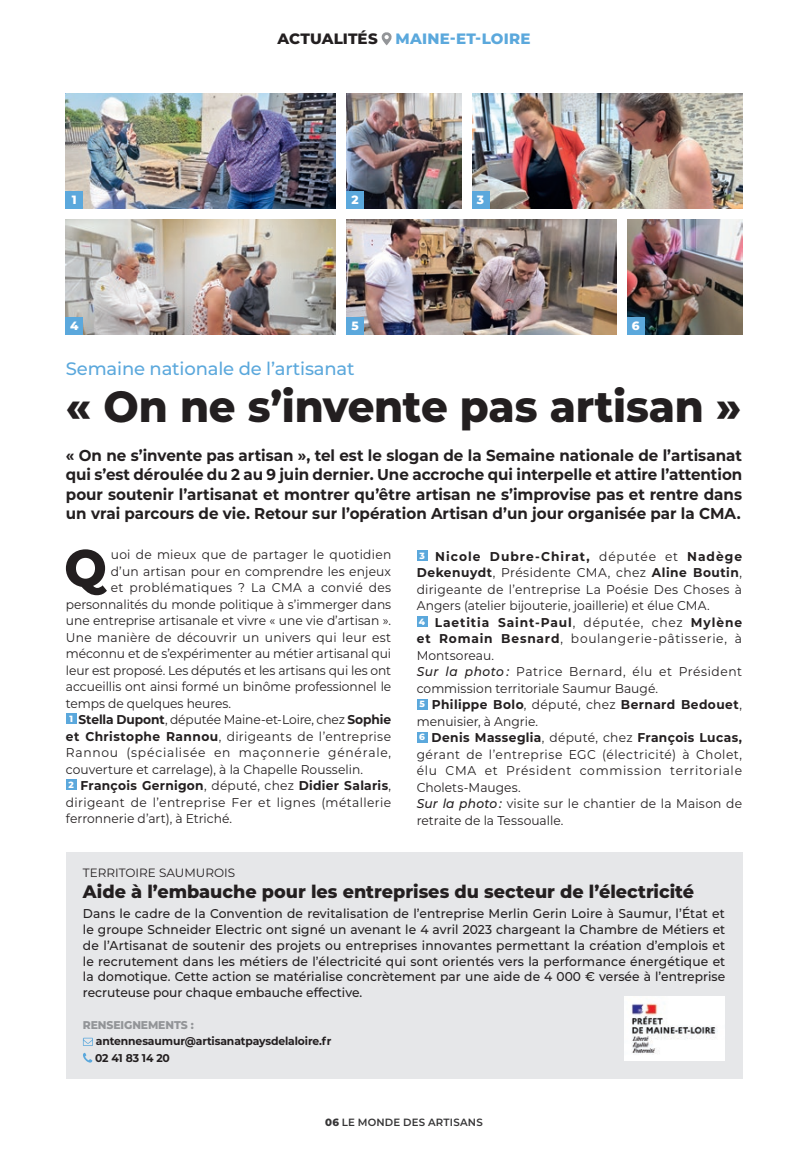
<style>
.page{position:relative;width:808px;height:1149px;background:#fff}
.page>*{position:absolute;margin:0;border:0;box-sizing:border-box;transform-origin:0 0}
.t1{font:800 51.9px "Montserrat";color:#231f20}
.t2{font:800 43.5px "Montserrat";letter-spacing:-.005em;color:#231f20;scale:.96 1}
.t3{font:800 18px "Montserrat";color:#231f20}
.t4{font:500 18px "Montserrat";letter-spacing:-.01em;color:#5ba8dc}
.t5{font:700 15.75px/19.5px "Montserrat";color:#231f20;text-align:justify;scale:.96 1}
.t6{font:800 15px "Montserrat";letter-spacing:.005em;color:#231f20}
.t7{font:800 15px "Montserrat";color:#5ba8dc}
.t8{font:12.75px/16.5px "Montserrat";letter-spacing:.01em;color:#231f20;scale:.96 1}
.t9{font:500 12.75px/15.8px "Montserrat";color:#231f20;text-align:justify;scale:.96 1}
.t10{font:12.75px "Montserrat";letter-spacing:.03em;color:#231f20;scale:.96 1}
.t11{font:12.75px "Montserrat";letter-spacing:-.01em;color:#231f20;scale:.96 1}
.t12{font:700 12.75px "Montserrat";letter-spacing:.025em;color:#231f20;scale:.96 1}
.t13{font:12.75px "Montserrat";letter-spacing:.065em;color:#231f20;scale:.96 1}
.t14{font:12px "Montserrat";color:#231f20}
.t15{font:800 12px "Montserrat";color:#fff}
.t16{font:700 11.25px/16.2px "Montserrat";letter-spacing:-.01em;color:#231f20;scale:.96 1}
.t17{font:800 11.25px "Montserrat";letter-spacing:-.01em;color:#939598;scale:.96 1}
.t18{font:600 10.5px "Montserrat";letter-spacing:.02em;color:#363536}
.s1{color:#5ba8dc}
.s2{font-weight:700}
.s3{font-weight:500;font-style:italic}
.s4{font-weight:400}
.s5{font-weight:800}
</style>
<div class="page">
<svg style="left:381px;top:32px;width:11px;height:13px"></svg>
<div style="left:66px;top:713px;width:11px;height:11px;background:#5ba8dc"></div>
<div style="left:66px;top:779px;width:11px;height:11px;background:#5ba8dc"></div>
<div style="left:417px;top:550px;width:10px;height:10px;background:#5ba8dc"></div>
<div style="left:417px;top:616px;width:10px;height:10px;background:#5ba8dc"></div>
<div style="left:417px;top:698px;width:10px;height:11px;background:#5ba8dc"></div>
<div style="left:417px;top:731px;width:10px;height:11px;background:#5ba8dc"></div>
<div style="left:66px;top:851px;width:676px;height:227px;background:#e6e7e9"></div>
<svg style="left:83px;top:1037px;width:10px;height:8px"></svg>
<svg style="left:83px;top:1052px;width:9px;height:10px"></svg>
<img style="left:624px;top:996px;width:100px;height:64px">
<img style="left:66px;top:94px;width:270px;height:114px">
<div style="left:66px;top:191px;width:17px;height:17px;background:#5ba8dc"></div>
<img style="left:347px;top:94px;width:114px;height:114px">
<div style="left:347px;top:191px;width:17px;height:17px;background:#5ba8dc"></div>
<img style="left:472px;top:94px;width:270px;height:114px">
<div style="left:472px;top:191px;width:17px;height:17px;background:#5ba8dc"></div>
<img style="left:66px;top:220px;width:270px;height:114px">
<div style="left:66px;top:317px;width:17px;height:17px;background:#5ba8dc"></div>
<img style="left:347px;top:220px;width:270px;height:114px">
<div style="left:347px;top:317px;width:17px;height:17px;background:#5ba8dc"></div>
<img style="left:627px;top:220px;width:115px;height:114px">
<div style="left:627px;top:317px;width:17px;height:17px;background:#5ba8dc"></div>
<p class="t6" style="left:278px;top:28px;width:144px">ACTUALITÉS <span class="s1">Maine</span></p>
<p class="t7" style="left:450px;top:28px;width:52px">-et-Loire</p>
<p class="t15" style="left:72px;top:191px;width:6px">1</p>
<p class="t15" style="left:351px;top:191px;width:9px">2</p>
<p class="t15" style="left:477px;top:191px;width:9px">3</p>
<p class="t15" style="left:70px;top:317px;width:10px">4</p>
<p class="t15" style="left:351px;top:317px;width:9px">5</p>
<p class="t15" style="left:632px;top:317px;width:9px">6</p>
<h3 class="t4" style="left:66px;top:356px;width:290px">Semaine nationale de l’artisanat</h3>
<h2 class="t2" style="left:66px;top:374px;width:705px">« On ne s’invente pas artisan »</h2>
<p class="t5" style="left:66px;top:444px;width:706px">« On ne s’invente pas artisan », tel est le slogan de la Semaine nationale de l’artisanat qui s’est déroulée du 2 au 9 juin dernier. Une accroche qui interpelle et attire l’attention pour soutenir l’artisanat et montrer qu’être artisan ne s’improvise pas et rentre dans un vrai parcours de vie. Retour sur l’opération Artisan d’un jour organisée par la CMA.</p>
<h1 class="t1" style="left:64px;top:530px;width:44px">Q</h1>
<p class="t8" style="left:111px;top:545px;width:294px">uoi de mieux que de partager le quotidien</p>
<p class="t8" style="left:417px;top:547px;width:340px"><sup>3</sup> <span class="s2">Nicole Dubre-Chirat,</span> députée et <span class="s2">Nadège Dekenuydt</span>, Présidente CMA, chez <span class="s2">Aline Boutin</span>, dirigeante de l’entreprise La Poésie Des Choses à Angers (atelier bijouterie, joaillerie) et élue CMA.<br><sup>4</sup> <span class="s2">Laetitia Saint-Paul</span>, députée, chez <span class="s2">Mylène et Romain Besnard</span>, boulangerie-pâtisserie, à Montsoreau.<br><span class="s3">Sur la photo :</span> Patrice Bernard, élu et Président commission territoriale Saumur Baugé.<br><sup>5</sup> <span class="s2">Philippe Bolo</span>, député, chez <span class="s2">Bernard Bedouet</span>, menuisier, à Angrie.<br><sup>6</sup> <span class="s2">Denis Masseglia</span>, député, chez <span class="s2">François Lucas, </span>gérant de l’entreprise EGC (électricité) à Cholet, élu CMA et Président commission territoriale Cholets-Mauges.<br><span class="s3">Sur la photo :</span> visite sur le chantier de la Maison de retraite de la Tessoualle.</p>
<p class="t8" style="left:111px;top:562px;width:293px">d’un artisan pour en comprendre les enjeux</p>
<p class="t10" style="left:111px;top:578px;width:294px">et problématiques ? La CMA a convié des</p>
<p class="t8" style="left:66px;top:595px;width:340px">personnalités du monde politique à s’immerger dans</p>
<p class="t8" style="left:66px;top:611px;width:340px">une entreprise artisanale et vivre « une vie d’artisan ».</p>
<p class="t8" style="left:66px;top:628px;width:340px">Une manière de découvrir un univers qui leur est</p>
<p class="t8" style="left:66px;top:644px;width:340px">méconnu et de s’expérimenter au métier artisanal qui</p>
<p class="t8" style="left:66px;top:661px;width:340px">leur est proposé. Les députés et les artisans qui les ont</p>
<p class="t8" style="left:66px;top:677px;width:340px">accueillis ont ainsi formé un binôme professionnel le</p>
<p class="t8" style="left:66px;top:694px;width:173px">temps de quelques heures.</p>
<p class="t11" style="left:69px;top:710px;width:337px"><sup>1</sup> <span class="s2">Stella Dupont</span>, députée Maine-et-Loire, chez <span class="s2">Sophie</span></p>
<p class="t8" style="left:66px;top:727px;width:340px"><span class="s2">et Christophe Rannou</span>, dirigeants de l’entreprise</p>
<p class="t13" style="left:66px;top:743px;width:340px">Rannou (spécialisée en maçonnerie générale,</p>
<p class="t8" style="left:66px;top:760px;width:311px">couverture et carrelage), à la Chapelle Rousselin.</p>
<p class="t12" style="left:69px;top:776px;width:338px"><sup>2</sup> François Gernigon<span class="s4">, député, chez</span> Didier Salaris<span class="s4">,</span></p>
<p class="t10" style="left:66px;top:793px;width:340px">dirigeant de l’entreprise Fer et lignes (métallerie</p>
<p class="t8" style="left:66px;top:809px;width:175px">ferronnerie d’art), à Etriché.</p>
<p class="t14" style="left:83px;top:864px;width:154px">TERRITOIRE SAUMUROIS</p>
<h3 class="t3" style="left:83px;top:878px;width:613px">Aide à l’embauche pour les entreprises du secteur de l’électricité</h3>
<p class="t9" style="left:83px;top:905px;width:671px">Dans le cadre de la Convention de revitalisation de l’entreprise Merlin Gerin Loire à Saumur, l’État et le groupe Schneider Electric ont signé un avenant le 4 avril 2023 chargeant la Chambre de Métiers et de l’Artisanat de soutenir des projets ou entreprises innovantes permettant la création d’emplois et le recrutement dans les métiers de l’électricité qui sont orientés vers la performance énergétique et la domotique. Cette action se matérialise concrètement par une aide de 4 000 € versée à l’entreprise recruteuse pour chaque embauche effective.</p>
<p class="t17" style="left:83px;top:1016px;width:117px">RENSEIGNEMENTS :</p>
<p class="t16" style="left:95px;top:1032px;width:248px">antennesaumur@artisanatpaysdelaloire.fr<br>02 41 83 14 20</p>
<p class="t18" style="left:325px;top:1114px;width:159px"><span class="s5">06</span> LE MONDE DES ARTISANS</p>
</div>
